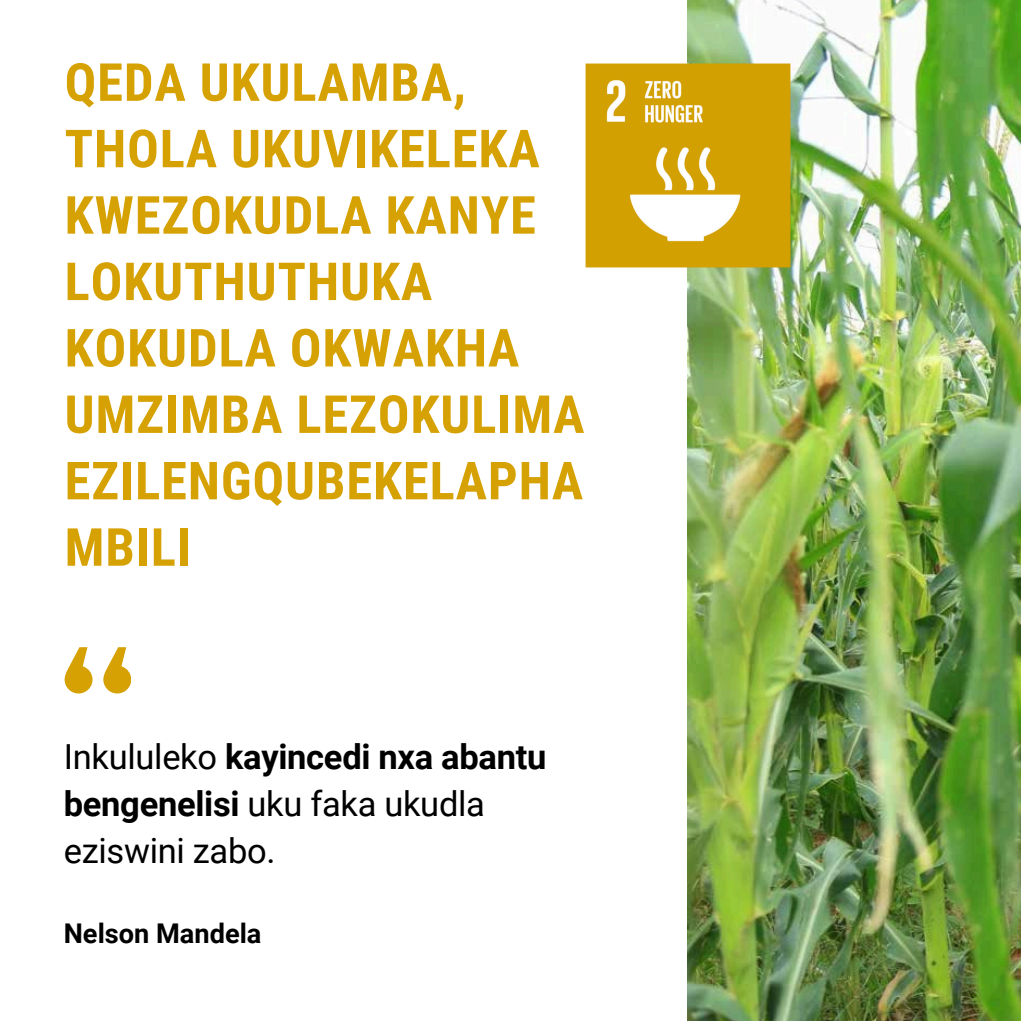
<style>
.page{position:relative;width:1021px;height:1021px;background:#fff}
.page>*{position:absolute;margin:0;border:0;box-sizing:border-box;transform-origin:0 0}
.t1{font:700 52.5px/66.3px "Roboto Condensed";letter-spacing:.015em;color:#d6a102}
.t2{font:34.5px/47.2px "Roboto";letter-spacing:-.01em;color:#000}
.t3{font:700 27.15px "Roboto";color:#000}
.s1{font-weight:700}
</style>
<div class="page">
<svg style="left:65px;top:647px;width:66px;height:46px"></svg>
<img style="left:687px;top:0;width:333px;height:1020px">
<img style="left:585px;top:56px;width:212px;height:219px">
<p class="t1" style="left:65px;top:50px;width:521px">QEDA UKULAMBA,<br>THOLA UKUVIKELEKA<br>KWEZOKUDLA KANYE<br>LOKUTHUTHUKA<br>KOKUDLA OKWAKHA<br>UMZIMBA LEZOKULIMA<br>EZILENGQUBEKELAPHA<br>MBILI</p>
<h1 class="t2" style="left:64px;top:733px;width:484px">Inkululeko <span class="s1">kayincedi nxa abantu bengenelisi</span> uku faka ukudla eziswini zabo.</h1>
<p class="t3" style="left:64px;top:917px;width:199px">Nelson Mandela</p>
</div>
